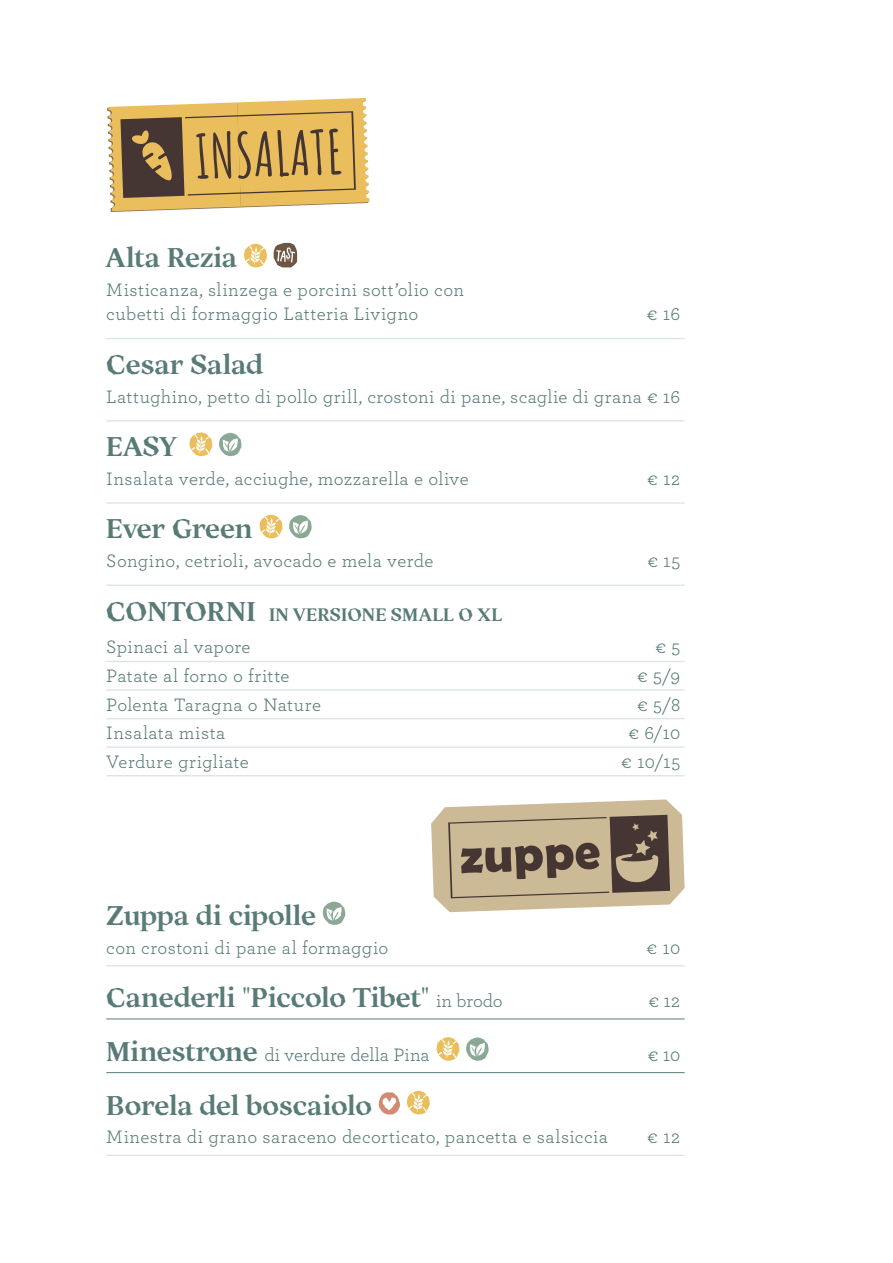
<style>
.page{position:relative;width:893px;height:1263px;background:#fff}
.page>*{position:absolute;margin:0;border:0;box-sizing:border-box;transform-origin:0 0}
.t1{font:700 27px "Ortica";color:#587b78}
.t2{font:18.9px/24.3px "Archer";letter-spacing:.02em;color:#587b78}
.t3{font:18.9px "Archer";color:#587b78}
.t4{font:700 18px "Ortica";letter-spacing:.01em;color:#587b78}
.s1{font-size:27px}
.s2{font-family:"Archer";font-weight:400;font-size:18.9px}
.s3{font-family:"Ortica";font-weight:700;font-size:27px}
</style>
<div class="page">
<hr style="left:106px;top:338px;width:579px;height:1px;background:#dee4e4">
<hr style="left:106px;top:420px;width:579px;height:1px;background:#dee4e4">
<hr style="left:106px;top:502px;width:579px;height:2px;background:#dee4e4">
<hr style="left:106px;top:584px;width:579px;height:2px;background:#dee4e4">
<hr style="left:106px;top:661px;width:579px;height:1px;background:#dee4e4">
<hr style="left:106px;top:689px;width:579px;height:2px;background:#dee4e4">
<hr style="left:106px;top:718px;width:579px;height:1px;background:#dee4e4">
<hr style="left:106px;top:746px;width:579px;height:2px;background:#dee4e4">
<hr style="left:106px;top:775px;width:579px;height:1px;background:#dee4e4">
<svg style="left:244px;top:244px;width:23px;height:24px"></svg>
<svg style="left:274px;top:243px;width:23px;height:24px"></svg>
<svg style="left:189px;top:432px;width:23px;height:24px"></svg>
<svg style="left:219px;top:433px;width:22px;height:23px"></svg>
<svg style="left:259px;top:515px;width:23px;height:23px"></svg>
<svg style="left:289px;top:515px;width:23px;height:23px"></svg>
<hr style="left:106px;top:965px;width:579px;height:1px;background:#dee4e4">
<hr style="left:106px;top:1019px;width:579px;height:1px;background:#587b78">
<hr style="left:106px;top:1072px;width:579px;height:1px;background:#587b78">
<hr style="left:106px;top:1155px;width:579px;height:1px;background:#dee4e4">
<svg style="left:323px;top:901px;width:22px;height:24px"></svg>
<svg style="left:436px;top:1037px;width:23px;height:24px"></svg>
<svg style="left:466px;top:1037px;width:23px;height:24px"></svg>
<svg style="left:379px;top:1092px;width:21px;height:22px"></svg>
<svg style="left:407px;top:1091px;width:23px;height:23px"></svg>
<svg style="left:431px;top:799px;width:254px;height:113px;background:#b2a289"></svg>
<svg style="left:107px;top:98px;width:262px;height:114px;background:#c6a563"></svg>
<h1 class="t1" style="left:106px;top:242px;width:133px">Alta Rezia</h1>
<p class="t2" style="left:106px;top:277px;width:359px">Misticanza, slinzega e porcini sott’olio con cubetti di formaggio Latteria Livigno</p>
<p class="t2" style="left:647px;top:301px;width:35px">€ 16</p>
<h1 class="t1" style="left:106px;top:348px;width:158px">Cesar Salad</h1>
<p class="t2" style="left:106px;top:383px;width:576px">Lattughino, petto di pollo grill, crostoni di pane, scaglie di grana € 16</p>
<h1 class="t1" style="left:106px;top:430px;width:71px">EASY</h1>
<p class="t2" style="left:106px;top:465px;width:364px">Insalata verde, acciughe, mozzarella e olive</p>
<p class="t2" style="left:647px;top:465px;width:35px">€ 12</p>
<h1 class="t1" style="left:106px;top:513px;width:148px">Ever Green</h1>
<p class="t2" style="left:106px;top:548px;width:329px">Songino, cetrioli, avocado e mela verde</p>
<p class="t2" style="left:647px;top:548px;width:35px">€ 15</p>
<p class="t4" style="left:106px;top:603px;width:397px"><span class="s1">CONTORNI</span> IN VERSIONE SMALL O XL</p>
<p class="t2" style="left:106px;top:634px;width:146px">Spinaci al vapore</p>
<p class="t2" style="left:655px;top:634px;width:26px">€ 5</p>
<p class="t2" style="left:106px;top:663px;width:185px">Patate al forno o fritte</p>
<p class="t2" style="left:637px;top:663px;width:45px">€ 5/9</p>
<p class="t2" style="left:106px;top:691px;width:216px">Polenta Taragna o Nature</p>
<p class="t2" style="left:637px;top:691px;width:45px">€ 5/8</p>
<p class="t2" style="left:106px;top:720px;width:121px">Insalata mista</p>
<p class="t2" style="left:628px;top:720px;width:53px">€ 6/10</p>
<p class="t2" style="left:106px;top:748px;width:144px">Verdure grigliate</p>
<p class="t2" style="left:621px;top:748px;width:61px">€ 10/15</p>
<h1 class="t1" style="left:106px;top:899px;width:211px">Zuppa di cipolle</h1>
<p class="t2" style="left:106px;top:934px;width:284px">con crostoni di pane al formaggio</p>
<p class="t2" style="left:646px;top:934px;width:35px">€ 10</p>
<h1 class="t1" style="left:106px;top:981px;width:398px">Canederli "Piccolo Tibet" <span class="s2">in brodo</span></h1>
<p class="t2" style="left:648px;top:988px;width:33px">€ 12</p>
<p class="t3" style="left:106px;top:1041px;width:325px"><span class="s3">Minestrone</span> di verdure della Pina</p>
<p class="t2" style="left:648px;top:1041px;width:34px">€ 10</p>
<h1 class="t1" style="left:106px;top:1089px;width:267px">Borela del boscaiolo</h1>
<p class="t2" style="left:106px;top:1124px;width:503px">Minestra di grano saraceno decorticato, pancetta e salsiccia</p>
<p class="t2" style="left:647px;top:1124px;width:35px">€ 12</p>
</div>
